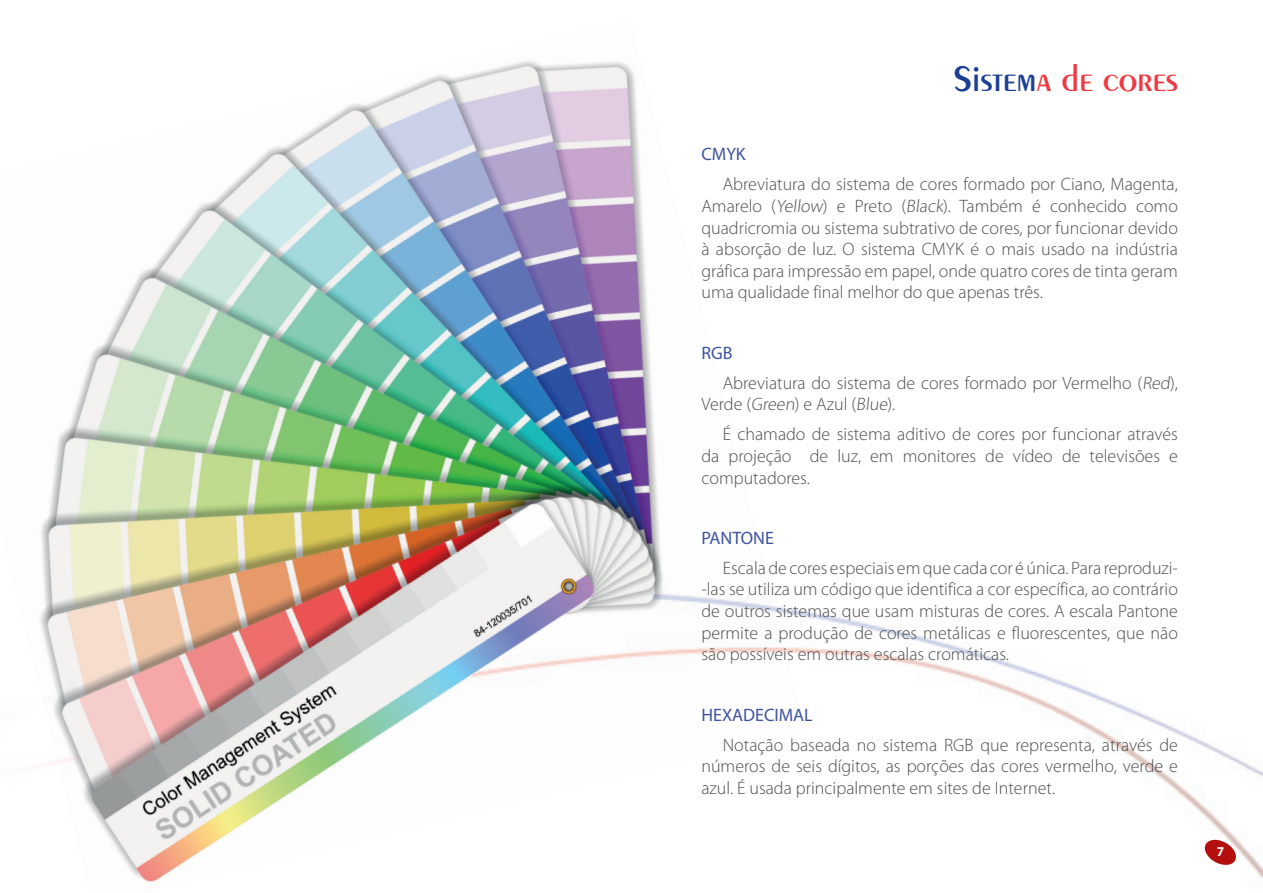
<style>
.page{position:relative;width:1263px;height:893px;background:#fff}
.page>*{position:absolute;margin:0;border:0;box-sizing:border-box;transform-origin:0 0}
.t1{font:37.5px "Penguin Plain";color:#ee3a41}
.texto_corrido{font:300 18px/21.6px "Myriad Pro";color:#4e4f50;text-align:justify}
.texto_corrido-2{font:18px "Myriad Pro";color:#3f54a0}
.t2{font:700 13.5px "Myriad Pro";color:#fff}
.s1{color:#1b3f94}
</style>
<div class="page">
<img style="left:805px;top:611px;width:458px;height:267px">
<img style="left:40px;top:60px;width:765px;height:822px">
<svg style="left:1203px;top:838px;width:35px;height:28px"></svg>
<p class="t1" style="left:953px;top:56px;width:227px"><span class="s1">Sistem</span>a de cores</p>
<p class="texto_corrido-2" style="left:701px;top:143px;width:46px">CMYK</p>
<p class="texto_corrido" style="left:701px;top:174px;width:478px;text-indent:21px">Abreviatura do sistema de cores formado por Ciano, Magenta, Amarelo (Yellow) e Preto (Black). Também é conhecido como quadricromia ou sistema subtrativo de cores, por funcionar devido à absorção de luz. O sistema CMYK é o mais usado na indústria gráfica para impressão em papel, onde quatro cores de tinta geram uma qualidade final melhor do que apenas três.</p>
<p class="texto_corrido-2" style="left:701px;top:341px;width:33px">RGB</p>
<p class="texto_corrido" style="left:701px;top:372px;width:478px;text-indent:21px">Abreviatura do sistema de cores formado por Vermelho (Red),<br>Verde (Green) e Azul (Blue).</p>
<p class="texto_corrido" style="left:701px;top:424px;width:478px;text-indent:21px">É chamado de sistema aditivo de cores por funcionar através da projeção de luz, em monitores de vídeo de televisões e computadores.</p>
<p class="texto_corrido-2" style="left:701px;top:527px;width:74px">PANTONE</p>
<p class="texto_corrido" style="left:701px;top:557px;width:478px;text-indent:21px">Escala de cores especiais em que cada cor é única. Para reproduzi--las se utiliza um código que identifica a cor específica, ao contrário de outros sistemas que usam misturas de cores. A escala Pantone permite a produção de cores metálicas e fluorescentes, que não são possíveis em outras escalas cromáticas.</p>
<p class="texto_corrido-2" style="left:701px;top:703px;width:113px">HEXADECIMAL</p>
<p class="texto_corrido" style="left:701px;top:734px;width:478px;text-indent:21px">Notação baseada no sistema RGB que representa, através de números de seis dígitos, as porções das cores vermelho, verde e azul. É usada principalmente em sites de Internet.</p>
<p class="t2" style="left:1217px;top:842px;width:9px">7</p>
</div>
